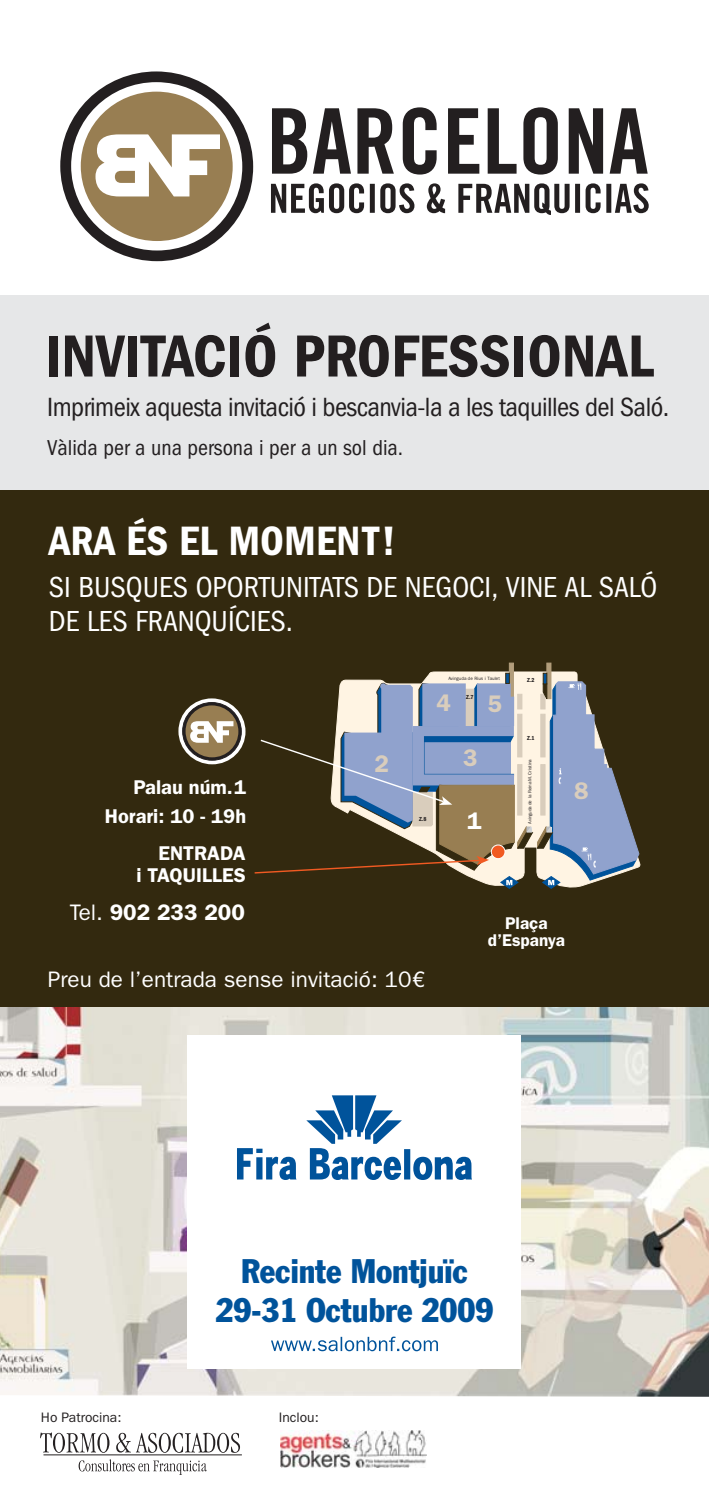
<style>
.page{position:relative;width:709px;height:1489px;background:#fff}
.page>*{position:absolute;margin:0;border:0;box-sizing:border-box;transform-origin:0 0}
.t1{font:600 condensed 61.5px "Franklin Gothic LT";color:#231f20}
.t2{font:600 condensed 42.5px "Franklin Gothic LT";color:#fff}
.t3{font:condensed 33.5px/39.8px "Franklin Gothic LT";color:#00539b;text-align:center}
.t4{font:condensed 30px/34.2px "Franklin Gothic LT";color:#fff}
.t5{font:condensed 27.25px "Franklin Gothic LT";letter-spacing:-.02em;color:#231f20}
.t6{font:600 24px "Franklin Gothic LT";color:#d9cdbc}
.t7{font:600 24px "Franklin Gothic LT";color:#fff}
.t8{font:22.5px "Franklin Gothic LT";color:#fff}
.t9{font:600 22.5px "Franklin Gothic LT";color:#fff}
.t10{font:condensed 22.25px "Franklin Gothic LT";color:#231f20}
.t11{font:600 20px/22.5px "Franklin Gothic LT";color:#fff;text-align:right}
.t12{font:600 17px/17px "Franklin Gothic LT";color:#fff;text-align:center}
.t13{font:13.75px "Franklin Gothic LT";color:#231f20}
.t14{font:600 condensed 6px "Franklin Gothic LT";color:#231f20}
.t15{font:4.75px "Franklin Gothic";letter-spacing:-.02em;color:#231f20}
.t16{font:4.75px "Franklin Gothic";color:#231f20}
.s1{font-weight:400}
</style>
<div class="page">
<img style="left:0;top:1006px;width:709px;height:390px">
<div style="left:0;top:489px;width:709px;height:517px;background:#33290f"></div>
<div style="left:0;top:295px;width:709px;height:194px;background:#e6e7e8"></div>
<div style="left:60px;top:71px;width:193px;height:190px;background:#231f20;border-radius:50%"></div>
<div style="left:71px;top:82px;width:171px;height:169px;background:#fff;border:2px solid #fff;border-radius:50%"></div>
<div style="left:81px;top:91px;width:152px;height:150px;background:#987e52;border-radius:50%"></div>
<svg style="left:95px;top:134px;width:125px;height:62px"></svg>
<svg style="left:272px;top:107px;width:375px;height:68px"></svg>
<svg style="left:271px;top:183px;width:377px;height:32px"></svg>
<div style="left:187px;top:1034px;width:334px;height:334px;background:#fff"></div>
<svg style="left:237px;top:1095px;width:235px;height:85px"></svg>
<svg style="left:271px;top:1336px;width:167px;height:15px"></svg>
<img style="left:280px;top:1430px;width:146px;height:37px">
<svg style="left:40px;top:1432px;width:69px;height:20px"></svg>
<svg style="left:116px;top:1432px;width:124px;height:20px"></svg>
<hr style="left:43px;top:1454px;width:199px;height:1px;background:#231f20">
<svg style="left:79px;top:1459px;width:128px;height:15px"></svg>
<svg style="left:178px;top:698px;width:67px;height:66px"></svg>
<svg style="left:182px;top:702px;width:60px;height:58px"></svg>
<div style="left:185px;top:705px;width:53px;height:52px;background:#987e52;border-radius:50%"></div>
<svg style="left:190px;top:721px;width:43px;height:22px"></svg>
<hr style="left:509px;top:663px;width:4px;height:36px;background:#b29d7b">
<svg style="left:546px;top:663px;width:5px;height:8px"></svg>
<svg style="left:254px;top:671px;width:386px;height:218px"></svg>
<h1 class="t1" style="left:45px;top:332px;width:610px">INVITACIÓ PROFESSIONAL</h1>
<p class="t5" style="left:47px;top:396px;width:623px">Imprimeix aquesta invitació i bescanvia-la a les taquilles del Saló.</p>
<p class="t10" style="left:47px;top:438px;width:357px">Vàlida per a una persona i per a un sol dia.</p>
<h2 class="t2" style="left:49px;top:525px;width:349px">ARA ÉS EL MOMENT!</h2>
<p class="t4" style="left:49px;top:571px;width:610px">SI BUSQUES OPORTUNITATS DE NEGOCI, VINE AL SALÓ<br>DE LES FRANQUÍCIES.</p>
<p class="t11" style="left:105px;top:774px;width:143px;line-height:29px">Palau núm.1<br>Horari: 10 - 19h</p>
<p class="t11" style="left:136px;top:843px;width:111px">ENTRADA<br>i TAQUILLES</p>
<p class="t9" style="left:70px;top:903px;width:177px"><span class="s1">Tel.</span> 902 233 200</p>
<p class="t16" style="left:448px;top:676px;width:53px">Avinguda de Rius i Taulet</p>
<p class="t6" style="left:436px;top:694px;width:16px">4</p>
<p class="t6" style="left:487px;top:695px;width:16px">5</p>
<p class="t14" style="left:466px;top:695px;width:9px">Z.7</p>
<p class="t14" style="left:527px;top:677px;width:9px">Z.2</p>
<p class="t14" style="left:527px;top:736px;width:9px">Z.1</p>
<p class="t6" style="left:463px;top:748px;width:16px">3</p>
<p class="t6" style="left:374px;top:755px;width:16px">2</p>
<p class="t15" style="left:528px;top:824px;width:66px;rotate:-90deg">Avinguda de la Reina M. Cristina</p>
<p class="t7" style="left:467px;top:812px;width:16px">1</p>
<p class="t14" style="left:419px;top:817px;width:9px">Z.8</p>
<p class="t12" style="left:488px;top:916px;width:79px">Plaça d’Espanya</p>
<p class="t8" style="left:48px;top:970px;width:379px">Preu de l’entrada sense invitació: 10¤</p>
<p class="t6" style="left:574px;top:781px;width:16px">8</p>
<p class="t3" style="left:215px;top:1252px;width:279px">Recinte Montjuïc<br>29-31 Octubre 2009</p>
<p class="t13" style="left:41px;top:1412px;width:82px">Ho Patrocina:</p>
<p class="t13" style="left:279px;top:1412px;width:41px">Inclou:</p>
</div>
